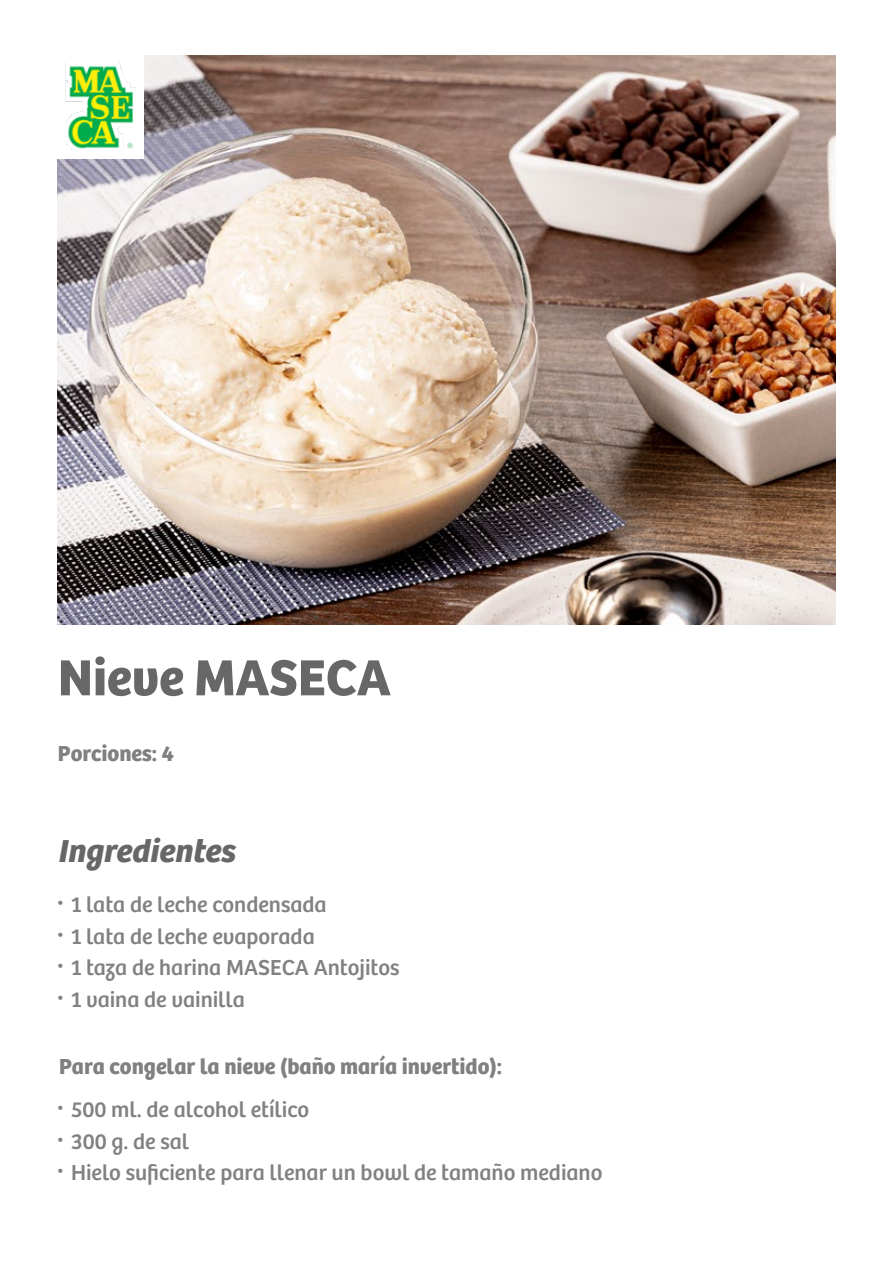
<style>
.page{position:relative;width:893px;height:1263px;background:#fff}
.page>*{position:absolute;margin:0;border:0;box-sizing:border-box;transform-origin:0 0}
.t1{font:700 52.5px "Bree";color:#676767}
.t2{font:italic 700 33px "Bree";color:#676767}
.t3{font:30px/31.5px "Bree";color:#818181;text-align:justify}
.t4{font:22.5px/31.5px "Bree";color:#818181}
.t5{font:700 22.5px "Bree";color:#808080}
</style>
<div class="page">
<img style="left:57px;top:56px;width:779px;height:568px">
<div style="left:57px;top:56px;width:86px;height:103px;background:#fff"></div>
<img style="left:65px;top:63px;width:71px;height:88px">
<h1 class="t1" style="left:58px;top:646px;width:334px">Nieve MASECA</h1>
<p class="t5" style="left:58px;top:740px;width:118px">Porciones: 4</p>
<h2 class="t2" style="left:57px;top:831px;width:179px">Ingredientes</h2>
<h3 class="t3" style="left:56px;top:887px;width:11px">· · · ·</h3>
<p class="t4" style="left:71px;top:890px;width:330px">1 lata de leche condensada<br>1 lata de leche evaporada<br>1 taza de harina MASECA Antojitos<br>1 vaina de vainilla</p>
<p class="t5" style="left:59px;top:1053px;width:444px">Para congelar la nieve (baño maría invertido):</p>
<h3 class="t3" style="left:56px;top:1092px;width:11px">· · ·</h3>
<p class="t4" style="left:71px;top:1094px;width:533px">500 ml. de alcohol etílico<br>300 g. de sal<br>Hielo suficiente para llenar un bowl de tamaño mediano</p>
</div>
